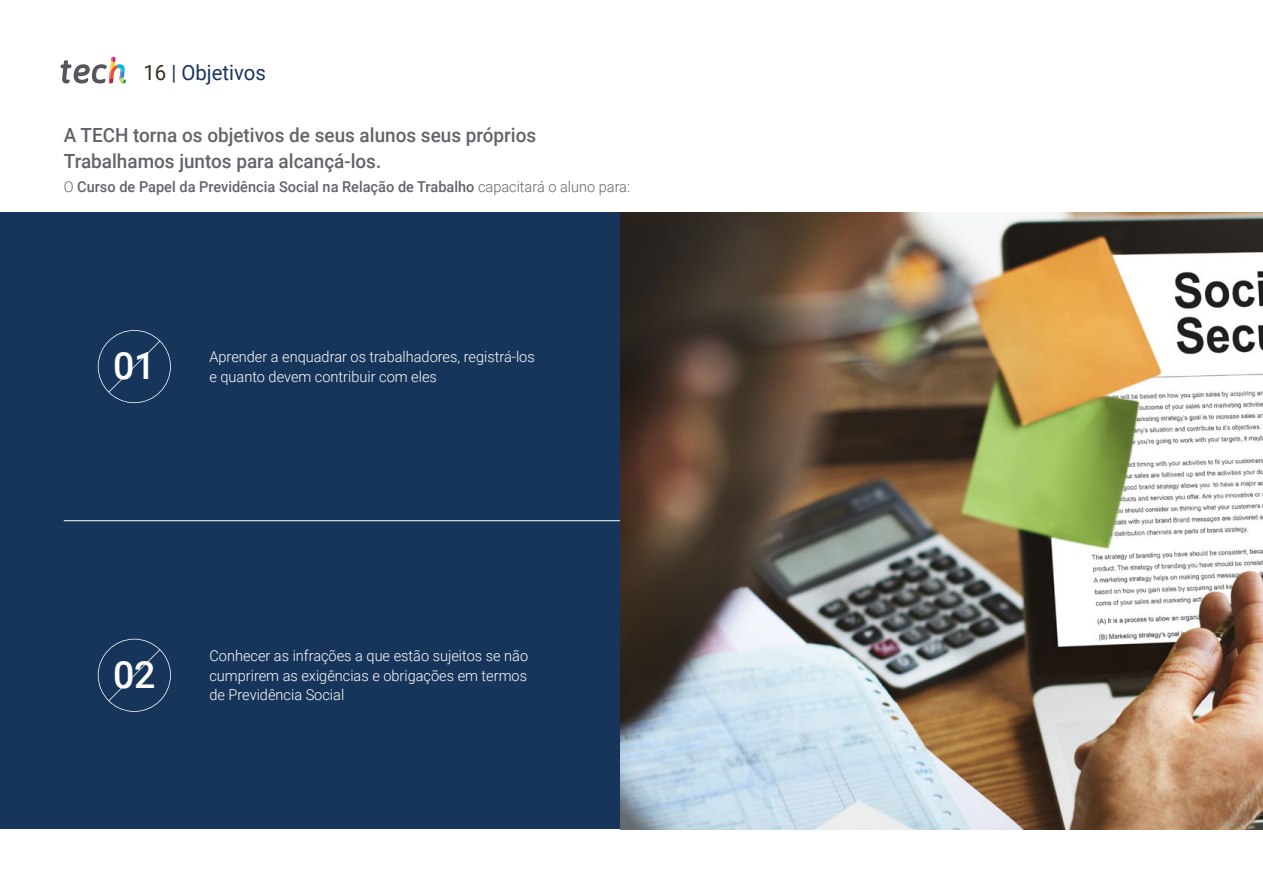
<style>
.page{position:relative;width:1263px;height:893px;background:#fff}
.page>*{position:absolute;margin:0;border:0;box-sizing:border-box;transform-origin:0 0}
.t1{font:500 37.5px "Roboto";color:#fff}
.t2{font:21px "Roboto";color:#1a355c}
.t3{font:500 19.5px/25.5px "Roboto";color:#61646a}
.t4{font:300 15px/19.5px "Roboto";color:#fff;text-align:justify}
.t5{font:500 15px "Roboto";color:#61646a}
.s1{color:#312e20}
.s2{font-weight:300}
</style>
<div class="page">
<svg style="left:61px;top:57px;width:65px;height:27px"></svg>
<div style="left:0;top:213px;width:621px;height:616px;background:#17355b"></div>
<svg style="left:98px;top:330px;width:73px;height:73px"></svg>
<svg style="left:98px;top:639px;width:73px;height:73px"></svg>
<hr style="left:64px;top:520px;width:1199px;height:1px;background:#fff">
<img style="left:621px;top:213px;width:642px;height:616px">
<h2 class="t2" style="left:144px;top:57px;width:124px"><span class="s1">16</span> | Objetivos</h2>
<h3 class="t3" style="left:64px;top:122px;width:474px">A TECH torna os objetivos de seus alunos seus próprios<br>Trabalhamos juntos para alcançá-los.</h3>
<p class="t5" style="left:64px;top:176px;width:568px"><span class="s2">O</span> Curso de Papel da Previdência Social na Relação de Trabalho <span class="s2">capacitará o aluno para:</span></p>
<h1 class="t1" style="left:113px;top:340px;width:44px">01</h1>
<p class="t4" style="left:209px;top:347px;width:327px">Aprender a enquadrar os trabalhadores, registrá-los</p>
<p class="t4" style="left:209px;top:366px;width:229px">e quanto devem contribuir com eles</p>
<h1 class="t1" style="left:113px;top:648px;width:44px">02</h1>
<p class="t4" style="left:209px;top:646px;width:320px">Conhecer as infrações a que estão sujeitos se não cumprirem as exigências e obrigações em termos de Previdência Social</p>
</div>
